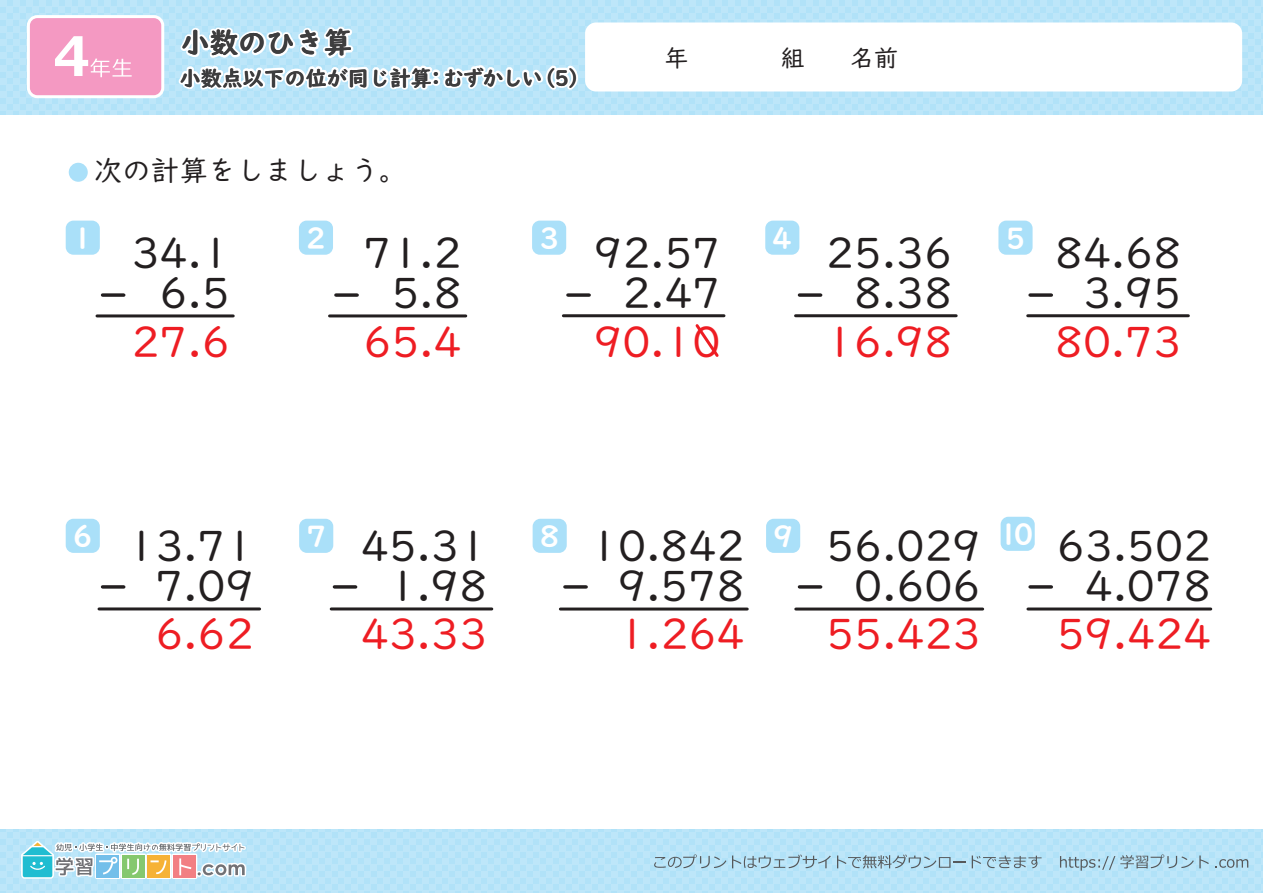
<style>
.page{position:relative;width:1263px;height:893px;background:#fff}
.page>*{position:absolute;margin:0;border:0;box-sizing:border-box;transform-origin:0 0}
.t1{font:42.6px/40px "UD Digi Kyokasho NP R";color:#231f20;text-align:right}
.t2{font:42.6px "UD Digi Kyokasho NP R";color:#ee1d23}
.t3{font:28.65px "UD Digi Kyokasho NP B";color:#fff}
.t4{font:28.5px "UD Digi Kyokasho NP R";color:#231f20}
.t5{font:28.5px "UD Digi Kyokasho NP B";color:#231f20}
.t6{font:24px "UD Digi Kyokasho NP R";color:#231f20}
.t7{font:21px "UD Digi Kyokasho NP B";color:#231f20}
</style>
<div class="page">
<div style="left:0;top:0;width:1263px;height:114px;background:#bde6f9"></div>
<div style="left:585px;top:23px;width:657px;height:69px;background:#fff;border-radius:11px"></div>
<div style="left:27px;top:15px;width:137px;height:83px;border:6px solid #fff;border-radius:8px"></div>
<div style="left:30px;top:18px;width:131px;height:77px;background:#f499c2;border-radius:8px"></div>
<svg style="left:55px;top:36px;width:77px;height:41px"></svg>
<div style="left:0;top:830px;width:1263px;height:63px;background:#bde6f9"></div>
<svg style="left:1060px;top:854px;width:149px;height:17px"></svg>
<svg style="left:1215px;top:859px;width:33px;height:9px"></svg>
<svg style="left:654px;top:854px;width:72px;height:14px"></svg>
<svg style="left:732px;top:854px;width:99px;height:14px"></svg>
<svg style="left:837px;top:854px;width:129px;height:14px"></svg>
<svg style="left:972px;top:855px;width:69px;height:13px"></svg>
<svg style="left:15px;top:829px;width:233px;height:51px"></svg>
<div style="left:69px;top:163px;width:19px;height:19px;background:#aae0f9;border-radius:50%"></div>
<svg style="left:695px;top:324px;width:24px;height:33px"></svg>
<svg style="left:336px;top:293px;width:21px;height:4px"></svg>
<svg style="left:103px;top:293px;width:21px;height:4px"></svg>
<svg style="left:568px;top:293px;width:21px;height:4px"></svg>
<svg style="left:799px;top:293px;width:22px;height:4px"></svg>
<hr style="left:329px;top:314px;width:137px;height:3px;background:#231f20">
<hr style="left:97px;top:314px;width:136px;height:3px;background:#231f20">
<svg style="left:1030px;top:293px;width:21px;height:4px"></svg>
<hr style="left:796px;top:607px;width:187px;height:3px;background:#231f20">
<hr style="left:560px;top:607px;width:187px;height:3px;background:#231f20">
<hr style="left:331px;top:607px;width:161px;height:3px;background:#231f20">
<hr style="left:99px;top:607px;width:161px;height:3px;background:#231f20">
<hr style="left:1028px;top:607px;width:183px;height:3px;background:#231f20">
<hr style="left:795px;top:314px;width:161px;height:3px;background:#231f20">
<hr style="left:563px;top:314px;width:161px;height:3px;background:#231f20">
<hr style="left:1028px;top:314px;width:160px;height:3px;background:#231f20">
<svg style="left:334px;top:585px;width:22px;height:4px"></svg>
<svg style="left:103px;top:585px;width:21px;height:4px"></svg>
<svg style="left:565px;top:585px;width:21px;height:4px"></svg>
<svg style="left:799px;top:585px;width:22px;height:4px"></svg>
<svg style="left:1030px;top:585px;width:21px;height:4px"></svg>
<div style="left:765px;top:221px;width:34px;height:34px;background:#aae0f9;border-radius:8px"></div>
<div style="left:299px;top:221px;width:34px;height:34px;background:#aae0f9;border-radius:8px"></div>
<div style="left:532px;top:221px;width:34px;height:34px;background:#aae0f9;border-radius:8px"></div>
<div style="left:1000px;top:517px;width:35px;height:34px;background:#aae0f9;border-radius:8px"></div>
<div style="left:66px;top:221px;width:34px;height:34px;background:#aae0f9;border-radius:8px"></div>
<div style="left:299px;top:519px;width:34px;height:34px;background:#aae0f9;border-radius:8px"></div>
<div style="left:66px;top:519px;width:34px;height:34px;background:#aae0f9;border-radius:8px"></div>
<div style="left:533px;top:519px;width:34px;height:34px;background:#aae0f9;border-radius:8px"></div>
<div style="left:998px;top:221px;width:34px;height:34px;background:#aae0f9;border-radius:8px"></div>
<div style="left:766px;top:519px;width:34px;height:34px;background:#aae0f9;border-radius:8px"></div>
<svg style="left:176px;top:0;width:405px;height:97px"></svg>
<p class="t5" style="left:181px;top:26px;width:173px">小数のひき算</p>
<p class="t7" style="left:443px;top:65px;width:101px">むずかしい</p>
<p class="t7" style="left:180px;top:65px;width:268px">小数点以下の位が同じ計算：</p>
<p class="t7" style="left:535px;top:65px;width:56px">（5）</p>
<p class="t6" style="left:664px;top:44px;width:25px">年</p>
<p class="t6" style="left:781px;top:44px;width:25px">組</p>
<p class="t6" style="left:850px;top:44px;width:49px">名前</p>
<p class="t4" style="left:94px;top:154px;width:315px">次の計算をしましょう。</p>
<p class="t3" style="left:73px;top:221px;width:22px">1</p>
<p class="t1" style="left:131px;top:233px;width:100px">34.1<br>6.5</p>
<p class="t3" style="left:306px;top:221px;width:22px">2</p>
<p class="t3" style="left:539px;top:221px;width:22px">3</p>
<p class="t3" style="left:772px;top:221px;width:22px">4</p>
<p class="t1" style="left:363px;top:233px;width:100px">71.2<br>5.8</p>
<p class="t1" style="left:594px;top:233px;width:128px">92.57<br>2.47</p>
<p class="t1" style="left:826px;top:233px;width:128px">25.36<br>8.38</p>
<p class="t3" style="left:1005px;top:221px;width:22px">5</p>
<p class="t1" style="left:1055px;top:233px;width:128px">84.68<br>3.95</p>
<p class="t2" style="left:131px;top:318px;width:100px">27.6</p>
<p class="t2" style="left:363px;top:318px;width:100px">65.4</p>
<p class="t2" style="left:594px;top:318px;width:128px">90.10</p>
<p class="t2" style="left:826px;top:318px;width:128px">16.98</p>
<p class="t2" style="left:1055px;top:318px;width:128px">80.73</p>
<p class="t3" style="left:73px;top:519px;width:22px">6</p>
<p class="t3" style="left:306px;top:519px;width:22px">7</p>
<p class="t3" style="left:539px;top:519px;width:22px">8</p>
<p class="t3" style="left:773px;top:519px;width:22px">9</p>
<p class="t1" style="left:127px;top:526px;width:128px">13.71<br>7.09</p>
<p class="t1" style="left:361px;top:526px;width:128px">45.31<br>1.98</p>
<p class="t1" style="left:590px;top:526px;width:156px">10.842<br>9.578</p>
<p class="t1" style="left:826px;top:526px;width:156px">56.029<br>0.606</p>
<p class="t3" style="left:998px;top:517px;width:37px">10</p>
<p class="t1" style="left:1057px;top:526px;width:156px">63.502<br>4.078</p>
<p class="t2" style="left:155px;top:610px;width:100px">6.62</p>
<p class="t2" style="left:361px;top:610px;width:128px">43.33</p>
<p class="t2" style="left:618px;top:610px;width:128px">1.264</p>
<p class="t2" style="left:826px;top:610px;width:156px">55.423</p>
<p class="t2" style="left:1057px;top:610px;width:156px">59.424</p>
</div>
